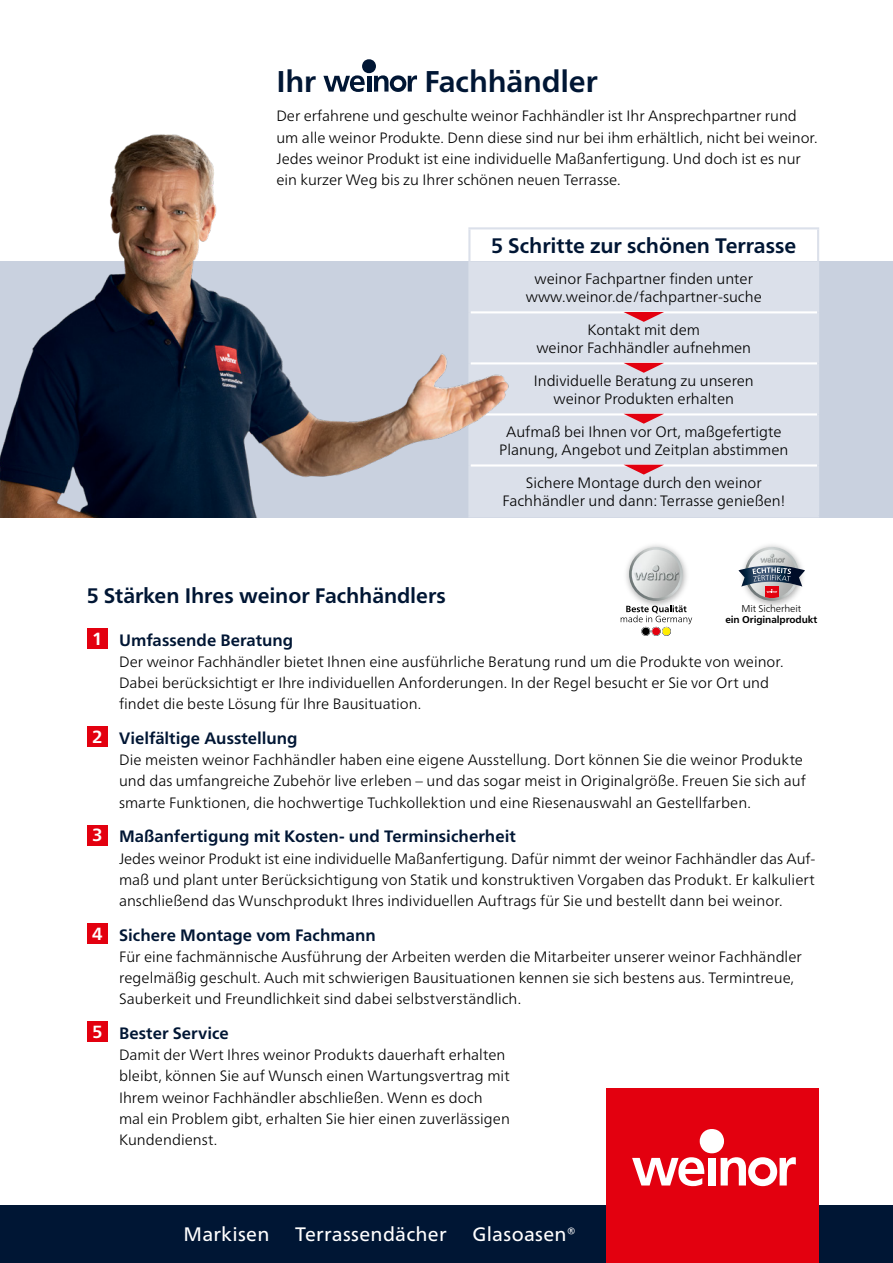
<style>
.page{position:relative;width:893px;height:1263px;background:#fff}
.page>*{position:absolute;margin:0;border:0;box-sizing:border-box;transform-origin:0 0}
.t1{font:700 30px "Frutiger Neue LTW1 G";letter-spacing:-.01em;color:#001634}
.t2{font:700 21px "Frutiger Neue LTW1 G";letter-spacing:-.005em;color:#001634}
.t3{font:19.5px "Frutiger Neue LTW1 G";letter-spacing:.015em;color:#fff}
.t4{font:700 16.5px "Frutiger Neue LTW1 G";color:#001634}
.t5{font:300 15px/21.3px "Frutiger Neue LTW1 G";color:#000}
.t6{font:700 9.9px "Frutiger Neue LTW1 G";letter-spacing:-.01em;color:#000}
.t7{font:300 9.9px "Frutiger Neue LTW1 G";letter-spacing:-.015em;color:#000}
.s1{font-size:17.7px;color:#fff}
</style>
<div class="page">
<div style="left:0;top:261px;width:893px;height:257px;background:#c9d1df"></div>
<svg style="left:621px;top:612px;width:71px;height:24px"></svg>
<img style="left:626px;top:545px;width:61px;height:67px">
<img style="left:629px;top:547px;width:54px;height:54px;border-radius:27px">
<img style="left:632px;top:550px;width:48px;height:48px;border-radius:24px">
<img style="left:744px;top:545px;width:57px;height:62px">
<img style="left:745px;top:547px;width:54px;height:54px;border-radius:27px">
<img style="left:747px;top:550px;width:49px;height:48px;border-radius:24px">
<img style="left:738px;top:565px;width:67px;height:22px">
<svg style="left:752px;top:567px;width:39px;height:14px"></svg>
<div style="left:765px;top:586px;width:14px;height:12px;background:#e3000f"></div>
<svg style="left:767px;top:589px;width:10px;height:4px"></svg>
<svg style="left:323px;top:75px;width:42px;height:17px"></svg>
<hr style="left:367px;top:76px;width:4px;height:16px;background:#001634">
<div style="left:362px;top:59px;width:14px;height:14px;background:#001634;border-radius:50%"></div>
<svg style="left:374px;top:75px;width:43px;height:17px"></svg>
<div style="left:87px;top:628px;width:21px;height:21px;background:#e3000f"></div>
<div style="left:87px;top:726px;width:21px;height:21px;background:#e3000f"></div>
<div style="left:87px;top:825px;width:21px;height:20px;background:#e3000f"></div>
<div style="left:87px;top:923px;width:21px;height:20px;background:#e3000f"></div>
<div style="left:87px;top:1021px;width:21px;height:21px;background:#e3000f"></div>
<div style="left:0;top:1205px;width:893px;height:58px;background:#001634"></div>
<div style="left:606px;top:1089px;width:213px;height:174px;background:#e3000f"></div>
<svg style="left:632px;top:1157px;width:72px;height:29px"></svg>
<div style="left:708px;top:1158px;width:7px;height:27px;background:#fff"></div>
<div style="left:700px;top:1129px;width:24px;height:24px;background:#fff;border-radius:50%"></div>
<svg style="left:721px;top:1157px;width:75px;height:29px"></svg>
<div style="left:520px;top:261px;width:297px;height:254px;background:#dbe0ea"></div>
<hr style="left:470px;top:311px;width:347px;height:2px;background:#fff">
<hr style="left:470px;top:362px;width:347px;height:2px;background:#fff">
<hr style="left:470px;top:413px;width:347px;height:2px;background:#fff">
<hr style="left:470px;top:464px;width:347px;height:2px;background:#fff">
<hr style="left:468px;top:227px;width:351px;height:2px;background:#dbe0ea">
<hr style="left:817px;top:229px;width:2px;height:32px;background:#dbe0ea">
<hr style="left:817px;top:261px;width:2px;height:51px;background:#dbe0ea">
<hr style="left:817px;top:312px;width:2px;height:51px;background:#dbe0ea">
<hr style="left:817px;top:363px;width:2px;height:51px;background:#dbe0ea">
<hr style="left:817px;top:414px;width:2px;height:51px;background:#dbe0ea">
<hr style="left:817px;top:465px;width:2px;height:50px;background:#dbe0ea">
<hr style="left:468px;top:515px;width:351px;height:3px;background:#dbe0ea">
<svg style="left:623px;top:312px;width:41px;height:10px"></svg>
<svg style="left:623px;top:363px;width:41px;height:10px"></svg>
<svg style="left:623px;top:414px;width:41px;height:10px"></svg>
<svg style="left:623px;top:465px;width:41px;height:10px"></svg>
<img style="left:0;top:134px;width:520px;height:384px">
<h1 class="t1" style="left:276px;top:63px;width:41px">Ihr</h1>
<h1 class="t1" style="left:424px;top:63px;width:174px">Fachhändler</h1>
<p class="t5" style="left:276px;top:105px;width:543px">Der erfahrene und geschulte weinor Fachhändler ist Ihr Ansprechpartner rund um alle weinor Produkte. Denn diese sind nur bei ihm erhältlich, nicht bei weinor.<br>Jedes weinor Produkt ist eine individuelle Maßanfertigung. Und doch ist es nur ein kurzer Weg bis zu Ihrer schönen neuen Terrasse.</p>
<h2 class="t2" style="left:491px;top:233px;width:306px">5 Schritte zur schönen Terrasse</h2>
<p class="t5" style="left:526px;top:269px;width:237px;line-height:18px;text-align:center">weinor Fachpartner finden unter www.weinor.de/fachpartner-suche</p>
<p class="t5" style="left:536px;top:320px;width:216px;line-height:18px;text-align:center">Kontakt mit dem<br>weinor Fachhändler aufnehmen</p>
<p class="t5" style="left:534px;top:371px;width:221px;line-height:18px;text-align:center">Individuelle Beratung zu unseren weinor Produkten erhalten</p>
<p class="t5" style="left:499px;top:422px;width:291px;line-height:18px;text-align:center">Aufmaß bei Ihnen vor Ort, maßgefertigte<br>Planung, Angebot und Zeitplan abstimmen</p>
<p class="t5" style="left:502px;top:473px;width:284px;line-height:18px;text-align:center">Sichere Montage durch den weinor<br>Fachhändler und dann: Terrasse genießen!</p>
<h2 class="t2" style="left:87px;top:583px;width:360px">5 Stärken Ihres weinor Fachhändlers</h2>
<p class="t4" style="left:92px;top:630px;width:203px"><span class="s1">1</span> Umfassende Beratung</p>
<p class="t5" style="left:119px;top:651px;width:666px">Der weinor Fachhändler bietet Ihnen eine ausführliche Beratung rund um die Produkte von weinor.<br>Dabei berücksichtigt er Ihre individuellen Anforderungen. In der Regel besucht er Sie vor Ort und findet die beste Lösung für Ihre Bausituation.</p>
<p class="t4" style="left:92px;top:728px;width:207px"><span class="s1">2</span> Vielfältige Ausstellung</p>
<p class="t5" style="left:119px;top:749px;width:688px">Die meisten weinor Fachhändler haben eine eigene Ausstellung. Dort können Sie die weinor Produkte und das umfangreiche Zubehör live erleben – und das sogar meist in Originalgröße. Freuen Sie sich auf smarte Funktionen, die hochwertige Tuchkollektion und eine Riesenauswahl an Gestellfarben.</p>
<p class="t4" style="left:92px;top:827px;width:425px"><span class="s1">3</span> Maßanfertigung mit Kosten- und Terminsicherheit</p>
<p class="t5" style="left:119px;top:847px;width:698px;text-align:justify">Jedes weinor Produkt ist eine individuelle Maßanfertigung. Dafür nimmt der weinor Fachhändler das Auf&shy;maß und plant unter Berücksichtigung von Statik und konstruktiven Vorgaben das Produkt. Er kalkuliert anschließend das Wunschprodukt Ihres individuellen Auftrags für Sie und bestellt dann bei weinor.</p>
<p class="t4" style="left:92px;top:925px;width:285px"><span class="s1">4</span> Sichere Montage vom Fachmann</p>
<p class="t5" style="left:119px;top:946px;width:684px">Für eine fachmännische Ausführung der Arbeiten werden die Mitarbeiter unserer weinor Fachhändler regelmäßig geschult. Auch mit schwierigen Bausituationen kennen sie sich bestens aus. Termintreue,<br>Sauberkeit und Freundlichkeit sind dabei selbstverständlich.</p>
<p class="t4" style="left:92px;top:1023px;width:138px"><span class="s1">5</span> Bester Service</p>
<p class="t5" style="left:119px;top:1044px;width:392px">Damit der Wert Ihres weinor Produkts dauerhaft erhalten bleibt, können Sie auf Wunsch einen Wartungsvertrag mit Ihrem weinor Fachhändler abschließen. Wenn es doch mal ein Problem gibt, erhalten Sie hier einen zuverlässigen Kundendienst.</p>
<p class="t7" style="left:741px;top:603px;width:61px">Mit Sicherheit</p>
<p class="t6" style="left:725px;top:614px;width:94px">ein Originalprodukt</p>
<h3 class="t3" style="left:183px;top:1222px;width:88px">Markisen</h3>
<h3 class="t3" style="left:295px;top:1222px;width:153px">Terrassendächer</h3>
<h3 class="t3" style="left:472px;top:1222px;width:105px">Glasoasen®</h3>
</div>
